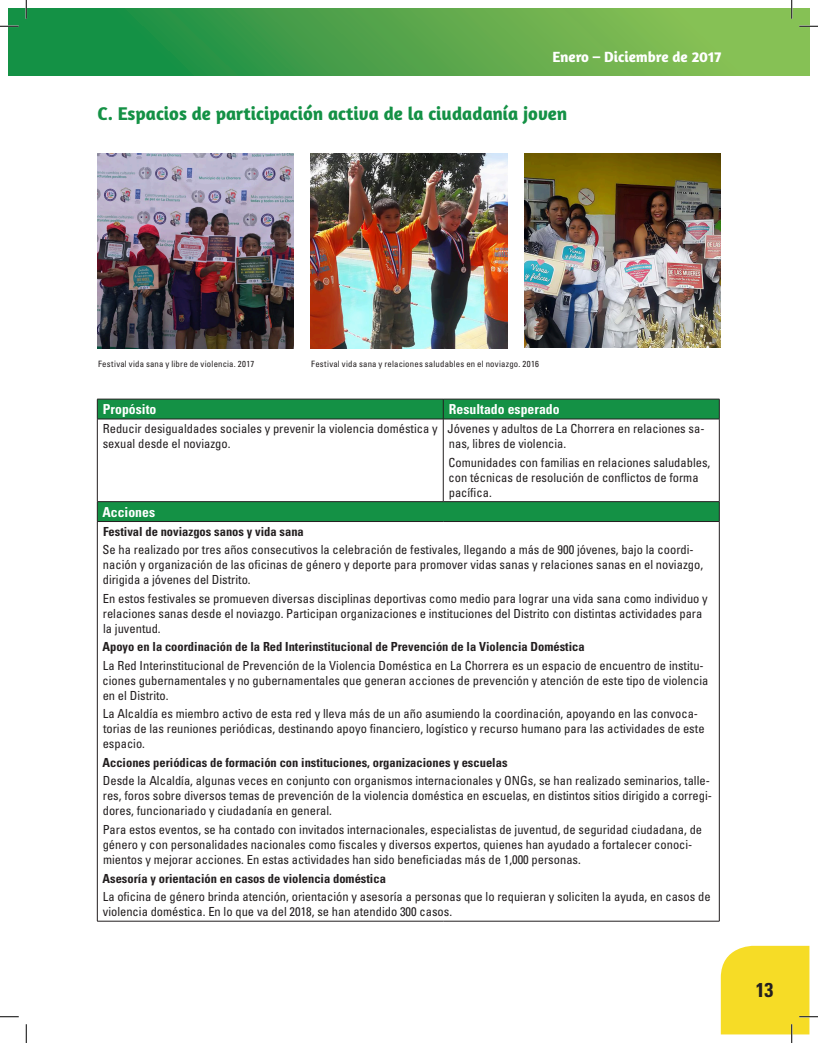
<style>
.page{position:relative;width:818px;height:1043px;background:#fff}
.page>*{position:absolute;margin:0;border:0;box-sizing:border-box;transform-origin:0 0}
.t1{font:700 condensed 20px "Univers LT Std";color:#231f20}
.t2{font:700 18.75px "Amaranth";color:#149145}
.t3{font:700 15px "Amaranth";color:#fff}
.t4{font:700 condensed 13.75px "Univers LT Std";color:#fff}
.t5{font:condensed 12.5px/15px "Univers LT Std";color:#231f20}
.t6{font:700 condensed 12.5px "Univers LT Std";color:#231f20}
.t7{font:condensed 8.75px "Univers LT Std";letter-spacing:.025em;color:#231f20}
</style>
<div class="page">
<div style="left:9px;top:9px;width:17px;height:67px;background:#149145"></div>
<svg style="left:28px;top:9px;width:781px;height:67px;background:#52a64c"></svg>
<div style="left:98px;top:400px;width:621px;height:121px;background:#149145"></div>
<svg style="left:98px;top:420px;width:621px;height:81px"></svg>
<svg style="left:443px;top:400px;width:1px;height:19px"></svg>
<hr style="left:97px;top:419px;width:1px;height:82px;background:#231f20">
<hr style="left:443px;top:419px;width:1px;height:82px;background:#231f20">
<hr style="left:719px;top:419px;width:1px;height:82px;background:#231f20">
<hr style="left:97px;top:521px;width:1px;height:400px;background:#231f20">
<hr style="left:719px;top:521px;width:1px;height:400px;background:#231f20">
<hr style="left:97px;top:921px;width:346px;height:1px;background:#231f20">
<hr style="left:443px;top:921px;width:276px;height:1px;background:#231f20">
<hr style="left:97px;top:399px;width:346px;height:1px;background:#231f20">
<svg style="left:97px;top:399px;width:1px;height:20px"></svg>
<hr style="left:443px;top:399px;width:276px;height:1px;background:#231f20">
<svg style="left:719px;top:399px;width:1px;height:20px"></svg>
<hr style="left:97px;top:419px;width:346px;height:1px;background:#231f20">
<hr style="left:443px;top:419px;width:276px;height:1px;background:#231f20">
<hr style="left:97px;top:501px;width:346px;height:1px;background:#231f20">
<svg style="left:97px;top:502px;width:1px;height:19px"></svg>
<hr style="left:443px;top:501px;width:276px;height:1px;background:#231f20">
<svg style="left:719px;top:502px;width:1px;height:19px"></svg>
<hr style="left:97px;top:521px;width:346px;height:1px;background:#231f20">
<hr style="left:443px;top:521px;width:276px;height:1px;background:#231f20">
<img style="left:97px;top:154px;width:196px;height:194px">
<img style="left:311px;top:154px;width:196px;height:194px">
<img style="left:524px;top:154px;width:196px;height:194px">
<svg style="left:0;top:25px;width:19px;height:2px"></svg>
<svg style="left:799px;top:25px;width:19px;height:2px"></svg>
<svg style="left:0;top:1016px;width:19px;height:1px"></svg>
<svg style="left:25px;top:0;width:2px;height:19px"></svg>
<svg style="left:25px;top:1024px;width:2px;height:18px"></svg>
<svg style="left:790px;top:0;width:2px;height:19px"></svg>
<svg style="left:720px;top:945px;width:98px;height:97px"></svg>
<p class="t3" style="left:552px;top:47px;width:171px">Enero – Diciembre de 2017</p>
<h2 class="t2" style="left:97px;top:102px;width:471px">C. Espacios de participación activa de la ciudadanía joven</h2>
<p class="t7" style="left:98px;top:358px;width:158px">Festival vida sana y libre de violencia. 2017</p>
<p class="t7" style="left:311px;top:358px;width:229px">Festival vida sana y relaciones saludables en el noviazgo. 2016</p>
<p class="t4" style="left:103px;top:401px;width:55px">Propósito</p>
<p class="t4" style="left:449px;top:401px;width:112px">Resultado esperado</p>
<p class="t5" style="left:103px;top:421px;width:336px">Reducir desigualdades sociales y prevenir la violencia doméstica y sexual desde el noviazgo.</p>
<p class="t5" style="left:447px;top:421px;width:258px">Jóvenes y adultos de La Chorrera en relaciones sa&shy;nas, libres de violencia.</p>
<p class="t5" style="left:448px;top:454px;width:263px">Comunidades con familias en relaciones saludables, con técnicas de resolución de conflictos de forma pacífica.</p>
<p class="t4" style="left:102px;top:503px;width:54px">Acciones</p>
<p class="t6" style="left:103px;top:523px;width:202px">Festival de noviazgos sanos y vida sana</p>
<p class="t5" style="left:103px;top:542px;width:602px">Se ha realizado por tres años consecutivos la celebración de festivales, llegando a más de 900 jóvenes, bajo la coordi&shy;nación y organización de las oficinas de género y deporte para promover vidas sanas y relaciones sanas en el noviazgo, dirigida a jóvenes del Distrito.</p>
<p class="t5" style="left:103px;top:590px;width:606px">En estos festivales se promueven diversas disciplinas deportivas como medio para lograr una vida sana como individuo y relaciones sanas desde el noviazgo. Participan organizaciones e instituciones del Distrito con distintas actividades para la juventud.</p>
<p class="t6" style="left:102px;top:639px;width:483px">Apoyo en la coordinación de la Red Interinstitucional de Prevención de la Violencia Doméstica</p>
<p class="t5" style="left:103px;top:657px;width:607px">La Red Interinstitucional de Prevención de la Violencia Doméstica en La Chorrera es un espacio de encuentro de institu&shy;ciones gubernamentales y no gubernamentales que generan acciones de prevención y atención de este tipo de violencia en el Distrito.</p>
<p class="t5" style="left:103px;top:706px;width:603px">La Alcaldía es miembro activo de esta red y lleva más de un año asumiendo la coordinación, apoyando en las convoca&shy;torias de las reuniones periódicas, destinando apoyo financiero, logístico y recurso humano para las actividades de este espacio.</p>
<p class="t6" style="left:102px;top:754px;width:406px">Acciones periódicas de formación con instituciones, organizaciones y escuelas</p>
<p class="t5" style="left:103px;top:773px;width:610px">Desde la Alcaldía, algunas veces en conjunto con organismos internacionales y ONGs, se han realizado seminarios, talle&shy;res, foros sobre diversos temas de prevención de la violencia doméstica en escuelas, en distintos sitios dirigido a corregi&shy;dores, funcionariado y ciudadanía en general.</p>
<p class="t5" style="left:103px;top:822px;width:601px">Para estos eventos, se ha contado con invitados internacionales, especialistas de juventud, de seguridad ciudadana, de género y con personalidades nacionales como fiscales y diversos expertos, quienes han ayudado a fortalecer conoci&shy;mientos y mejorar acciones. En estas actividades han sido beneficiadas más de 1,000 personas.</p>
<p class="t6" style="left:102px;top:870px;width:285px">Asesoría y orientación en casos de violencia doméstica</p>
<p class="t5" style="left:103px;top:889px;width:609px">La oficina de género brinda atención, orientación y asesoría a personas que lo requieran y soliciten la ayuda, en casos de violencia doméstica. En lo que va del 2018, se han atendido 300 casos.</p>
<h1 class="t1" style="left:755px;top:978px;width:19px">13</h1>
</div>
